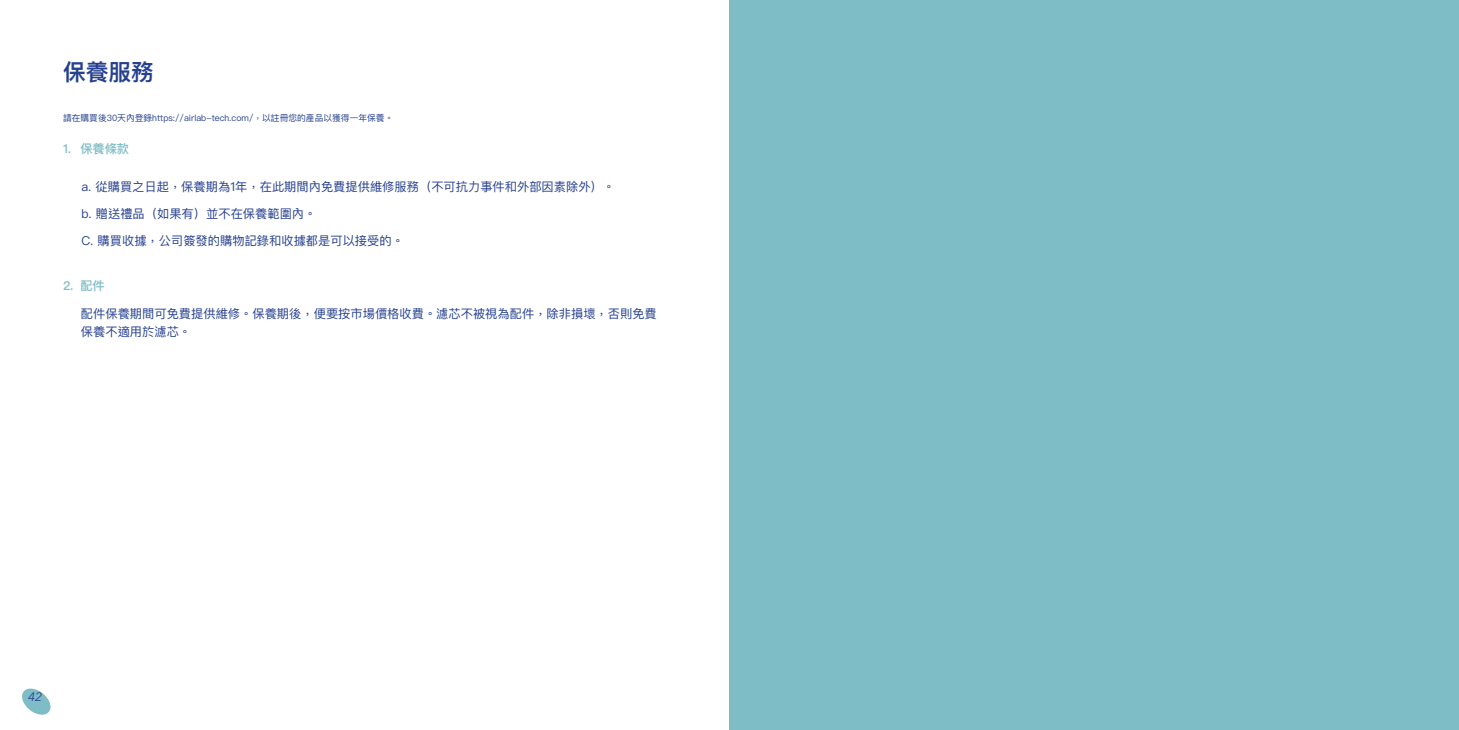
<style>
.page{position:relative;width:1459px;height:730px;background:#fff}
.page>*{position:absolute;margin:0;border:0;box-sizing:border-box;transform-origin:0 0}
.t1{font:600 22.75px "Ping Fang HK";color:#25408f}
.t2{font:12.25px/17.5px "Ping Fang HK";color:#25408f}
.t3{font:500 12.25px "Ping Fang HK";letter-spacing:-.005em;color:#7ebcc6}
.t4{font:italic 12.25px "Avenir Next";color:#25408f}
.t5{font:8.75px "Ping Fang HK";color:#25408f}
</style>
<div class="page">
<div style="left:729px;top:0;width:729px;height:729px;background:#7ebcc6"></div>
<svg style="left:22px;top:688px;width:29px;height:26px"></svg>
<h1 class="t1" style="left:63px;top:57px;width:92px">保養服務</h1>
<p class="t5" style="left:63px;top:112px;width:332px">請在購買後30天內登錄https://airlab-tech.com/，以註冊您的產品以獲得一年保養。</p>
<p class="t3" style="left:63px;top:141px;width:68px">1. 保養條款</p>
<p class="t2" style="left:81px;top:177px;width:535px">a. 從購買之日起，保養期為1年，在此期間內免費提供維修服務（不可抗力事件和外部因素除外）。</p>
<p class="t2" style="left:81px;top:205px;width:236px">b. 贈送禮品（如果有）並不在保養範圍內。</p>
<p class="t2" style="left:81px;top:232px;width:324px">C. 購買收據，公司簽發的購物記錄和收據都是可以接受的。</p>
<p class="t3" style="left:63px;top:278px;width:43px">2. 配件</p>
<p class="t2" style="left:81px;top:304px;width:577px">配件保養期間可免費提供維修。保養期後，便要按市場價格收費。濾芯不被視為配件，除非損壞，否則免費保養不適用於濾芯。</p>
<p class="t4" style="left:28px;top:686px;width:16px">42</p>
</div>
